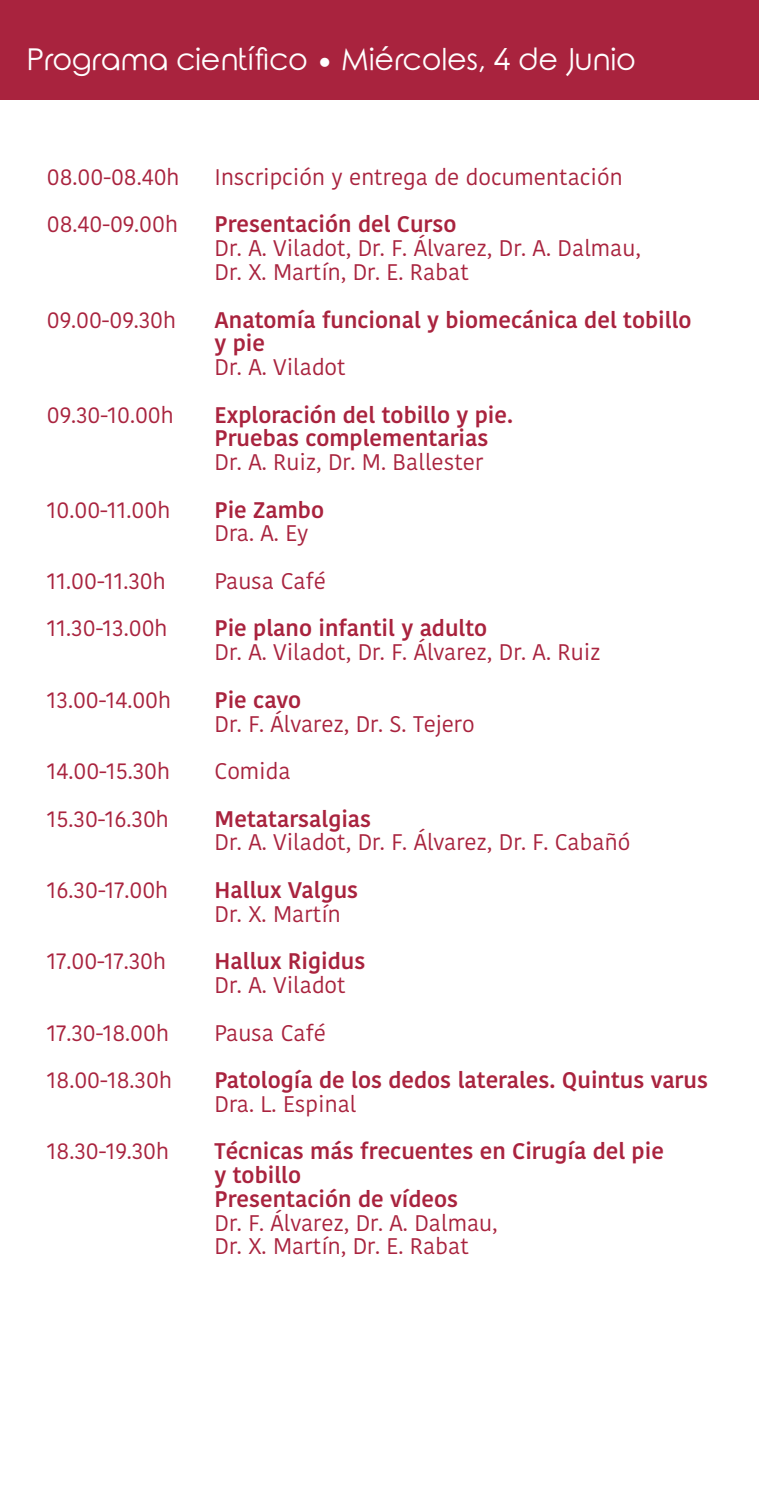
<style>
.page{position:relative;width:759px;height:1489px;background:#fff}
.page>*{position:absolute;margin:0;border:0;box-sizing:border-box;transform-origin:0 0}
.t1{font:30px "Rounded Elegance";letter-spacing:-.01em;color:#fff}
.t2{font:22.5px/23.8px "Kohinoor Devanagari";color:#a9233e}
.t3{font:600 22.5px/23.8px "Kohinoor Devanagari";color:#a9233e}
</style>
<div class="page">
<div style="left:0;top:0;width:758px;height:99px;background:#a9233e"></div>
<h1 class="t1" style="left:27px;top:42px;width:610px">Programa científico • Miércoles, 4 de Junio</h1>
<p class="t2" style="left:47px;top:165px;width:134px">08.00-08.40h</p>
<p class="t2" style="left:214px;top:165px;width:409px">Inscripción y entrega de documentación</p>
<p class="t2" style="left:47px;top:213px;width:132px">08.40-09.00h</p>
<p class="t3" style="left:214px;top:213px;width:243px">Presentación del Curso</p>
<p class="t2" style="left:214px;top:236px;width:427px">Dr. A. Viladot, Dr. F. Álvarez, Dr. A. Dalmau,<br>Dr. X. Martín, Dr. E. Rabat</p>
<p class="t2" style="left:47px;top:308px;width:131px">09.00-09.30h</p>
<p class="t3" style="left:214px;top:308px;width:478px">Anatomía funcional y biomecánica del tobillo y pie</p>
<p class="t2" style="left:214px;top:355px;width:133px">Dr. A. Viladot</p>
<p class="t2" style="left:47px;top:403px;width:128px">09.30-10.00h</p>
<p class="t3" style="left:214px;top:403px;width:300px">Exploración del tobillo y pie.<br>Pruebas complementarias</p>
<p class="t2" style="left:214px;top:450px;width:270px">Dr. A. Ruiz, Dr. M. Ballester</p>
<p class="t2" style="left:47px;top:498px;width:125px">10.00-11.00h</p>
<p class="t3" style="left:214px;top:498px;width:111px">Pie Zambo</p>
<p class="t2" style="left:214px;top:522px;width:95px">Dra. A. Ey</p>
<p class="t2" style="left:47px;top:569px;width:120px">11.00-11.30h</p>
<p class="t2" style="left:214px;top:569px;width:113px">Pausa Café</p>
<p class="t2" style="left:47px;top:617px;width:122px">11.30-13.00h</p>
<p class="t3" style="left:214px;top:617px;width:274px">Pie plano infantil y adulto</p>
<p class="t2" style="left:214px;top:640px;width:387px">Dr. A. Viladot, Dr. F. Álvarez, Dr. A. Ruiz</p>
<p class="t2" style="left:47px;top:688px;width:126px">13.00-14.00h</p>
<p class="t3" style="left:214px;top:688px;width:88px">Pie cavo</p>
<p class="t2" style="left:214px;top:712px;width:261px">Dr. F. Álvarez, Dr. S. Tejero</p>
<p class="t2" style="left:47px;top:759px;width:125px">14.00-15.30h</p>
<p class="t2" style="left:214px;top:759px;width:78px">Comida</p>
<p class="t2" style="left:47px;top:807px;width:123px">15.30-16.30h</p>
<p class="t3" style="left:214px;top:807px;width:158px">Metatarsalgias</p>
<p class="t2" style="left:214px;top:830px;width:417px">Dr. A. Viladot, Dr. F. Álvarez, Dr. F. Cabañó</p>
<p class="t2" style="left:47px;top:878px;width:123px">16.30-17.00h</p>
<p class="t3" style="left:214px;top:878px;width:145px">Hallux Valgus</p>
<p class="t2" style="left:214px;top:902px;width:128px">Dr. X. Martín</p>
<p class="t2" style="left:47px;top:949px;width:121px">17.00-17.30h</p>
<p class="t3" style="left:214px;top:949px;width:152px">Hallux Rigidus</p>
<p class="t2" style="left:214px;top:973px;width:133px">Dr. A. Viladot</p>
<p class="t2" style="left:47px;top:1020px;width:124px">17.30-18.00h</p>
<p class="t2" style="left:214px;top:1020px;width:113px">Pausa Café</p>
<p class="t2" style="left:47px;top:1068px;width:126px">18.00-18.30h</p>
<p class="t3" style="left:214px;top:1068px;width:495px">Patología de los dedos laterales. Quintus varus</p>
<p class="t2" style="left:214px;top:1092px;width:143px">Dra. L. Espinal</p>
<p class="t2" style="left:47px;top:1139px;width:124px">18.30-19.30h</p>
<p class="t3" style="left:214px;top:1139px;width:451px">Técnicas más frecuentes en Cirugía del pie y tobillo<br>Presentación de vídeos</p>
<p class="t2" style="left:214px;top:1210px;width:284px">Dr. F. Álvarez, Dr. A. Dalmau,<br>Dr. X. Martín, Dr. E. Rabat</p>
</div>
